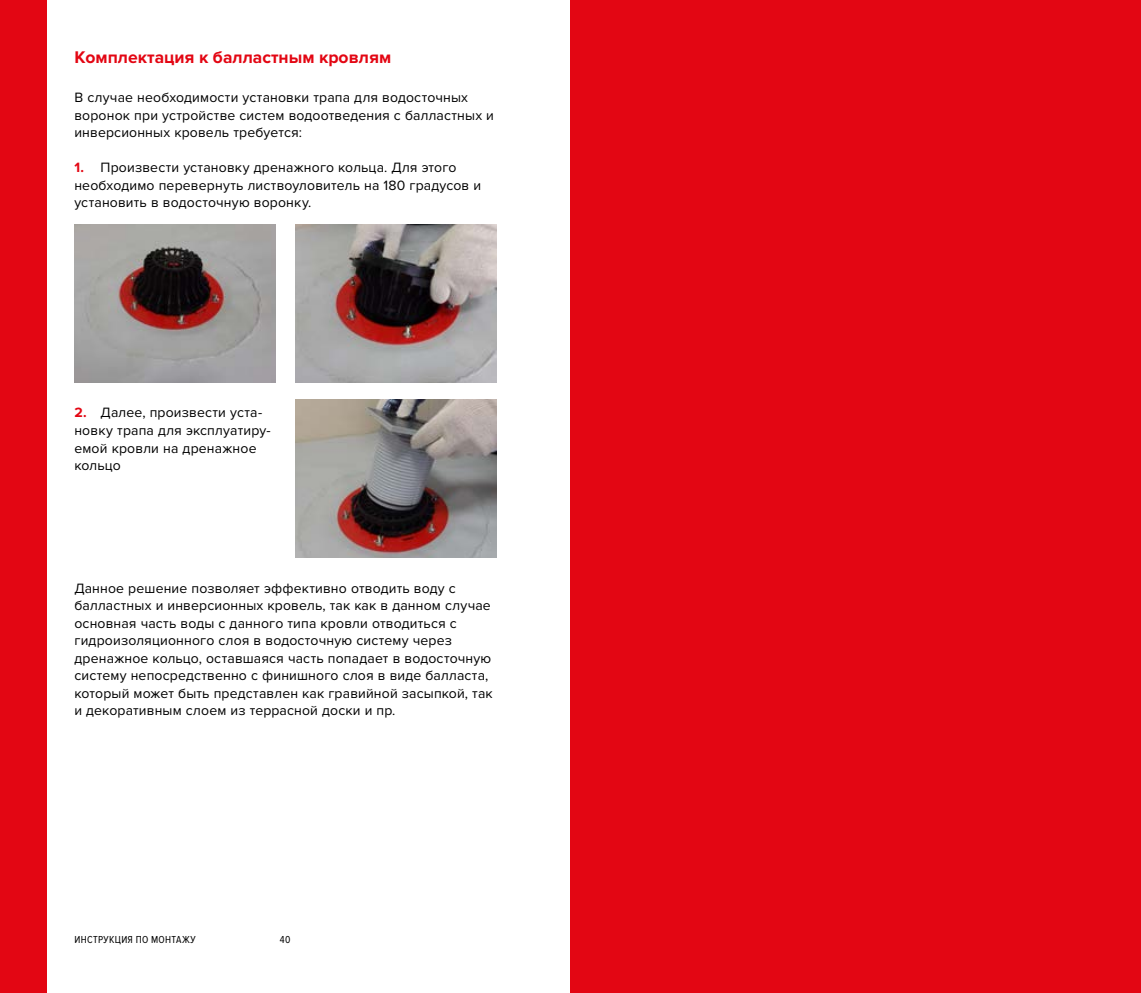
<style>
.page{position:relative;width:1141px;height:993px;background:#fff}
.page>*{position:absolute;margin:0;border:0;box-sizing:border-box;transform-origin:0 0}
.t1{font:700 17.5px "Proxima Nova";color:#e30613}
.t2{font:14px/17.5px "Proxima Nova";letter-spacing:.01em;color:#000}
.t3{font:10.5px "Proxima Nova Cond";letter-spacing:.03em;color:#000}
.s1{font-weight:700;color:#e30613}
</style>
<div class="page">
<div style="left:0;top:0;width:47px;height:992px;background:#e30613"></div>
<div style="left:570px;top:0;width:571px;height:992px;background:#e30613"></div>
<img style="left:295px;top:225px;width:201px;height:157px">
<img style="left:74px;top:225px;width:201px;height:157px">
<img style="left:295px;top:400px;width:201px;height:157px">
<p class="t1" style="left:74px;top:48px;width:318px">Комплектация к балластным кровлям</p>
<p class="t2" style="left:74px;top:89px;width:421px">В случае необходимости установки трапа для водосточных воронок при устройстве систем водоотведения с балластных и инверсионных кровель требуется:</p>
<p class="t2" style="left:74px;top:159px;width:408px"><span class="s1">1.</span> Произвести установку дренажного кольца. Для этого необходимо перевернуть листвоуловитель на 180 градусов и установить в водосточную воронку.</p>
<p class="t2" style="left:74px;top:404px;width:198px"><span class="s1">2.</span> Далее, произвести уста&shy;новку трапа для эксплуатиру&shy;емой кровли на дренажное кольцо</p>
<p class="t2" style="left:74px;top:579px;width:420px">Данное решение позволяет эффективно отводить воду с балластных и инверсионных кровель, так как в данном случае основная часть воды с данного типа кровли отводиться с гидроизоляционного слоя в водосточную систему через дренажное кольцо, оставшаяся часть попадает в водосточную систему непосредственно с финишного слоя в виде балласта, который может быть представлен как гравийной засыпкой, так и декоративным слоем из террасной доски и пр.</p>
<p class="t3" style="left:74px;top:933px;width:123px">ИНСТРУКЦИЯ ПО МОНТАЖУ</p>
<p class="t3" style="left:280px;top:933px;width:12px">40</p>
</div>
